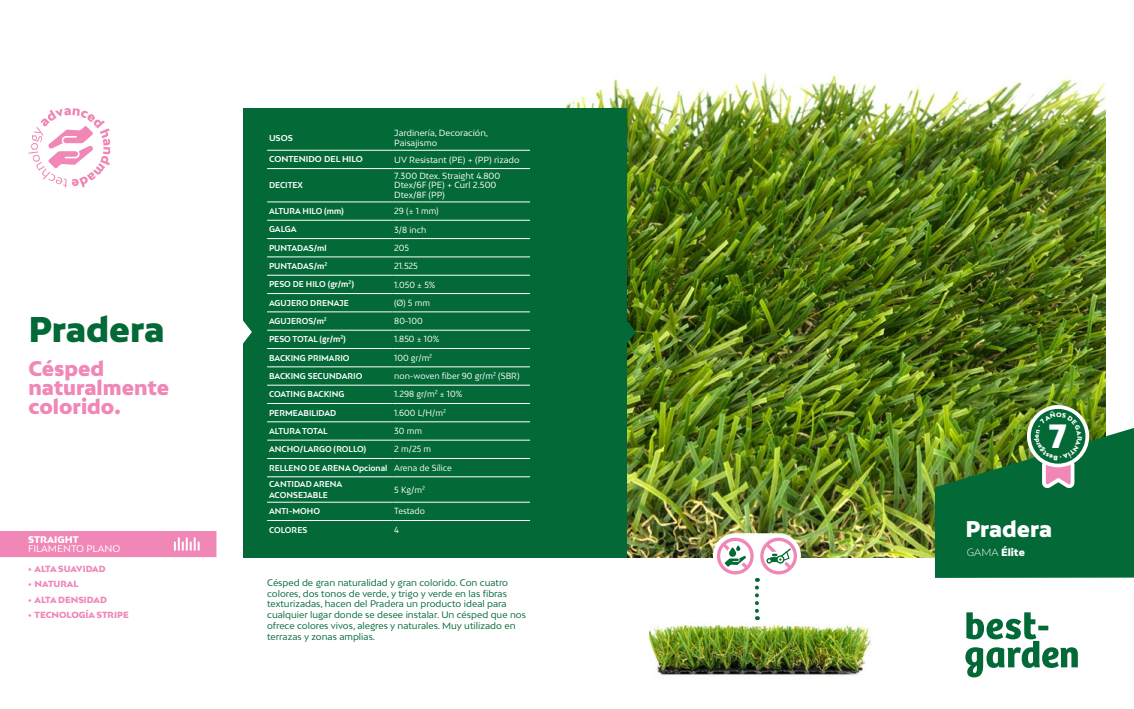
<style>
.page{position:relative;width:1134px;height:709px;background:#fff}
.page>*{position:absolute;margin:0;border:0;box-sizing:border-box;transform-origin:0 0}
.t1{font:900 33.8px "Bw Mitga";letter-spacing:-.005em;color:#026937}
.t2{font:900 31.8px "Bw Mitga";color:#fff}
.t3{font:900 21.5px "Bw Mitga";letter-spacing:-.005em;color:#fff}
.t4{font:900 20px/19px "Bw Mitga";color:#f087b6}
.t5{font:900 10px "Bw Mitga";color:#fff}
.t6{font:9.2px "Bw Mitga";color:#fff}
.t7{font:900 9.2px "Bw Mitga";color:#fff}
.t8{font:9px/10.8px "Bw Mitga";color:#026937}
.t9{font:8.4px "Bw Mitga";color:#fff;scale:.95 1}
.t10{font:8.4px/9.2px "Bw Mitga";color:#fff}
.t11{font:900 8.4px "Bw Mitga";color:#f087b6}
.t12{font:700 8.1px/16.5px "Bw Mitga";color:#fff;scale:.95 1}
.t13{font:700 8.1px "Bw Mitga";color:#fff}
.s1{font-weight:400;font-size:8.4px}
.s2{font-weight:300}
</style>
<div class="page">
<img style="left:567px;top:73px;width:539px;height:484px">
<svg style="left:965px;top:612px;width:113px;height:65px"></svg>
<img style="left:650px;top:620px;width:222px;height:56px">
<svg style="left:713px;top:533px;width:88px;height:87px"></svg>
<svg style="left:626px;top:317px;width:10px;height:30px"></svg>
<svg style="left:28px;top:108px;width:83px;height:80px"></svg>
<div style="left:243px;top:108px;width:383px;height:449px;background:#026937"></div>
<svg style="left:243px;top:320px;width:9px;height:24px"></svg>
<hr style="left:267px;top:150px;width:125px;height:1px;background:#fff">
<hr style="left:392px;top:150px;width:138px;height:1px;background:#fff">
<hr style="left:267px;top:168px;width:125px;height:1px;background:#fff">
<hr style="left:392px;top:168px;width:138px;height:1px;background:#fff">
<hr style="left:267px;top:202px;width:125px;height:1px;background:#fff">
<hr style="left:392px;top:202px;width:138px;height:1px;background:#fff">
<hr style="left:267px;top:220px;width:125px;height:1px;background:#fff">
<hr style="left:392px;top:220px;width:138px;height:1px;background:#fff">
<hr style="left:267px;top:238px;width:125px;height:1px;background:#fff">
<hr style="left:392px;top:238px;width:138px;height:1px;background:#fff">
<hr style="left:267px;top:257px;width:125px;height:1px;background:#fff">
<hr style="left:392px;top:257px;width:138px;height:1px;background:#fff">
<hr style="left:267px;top:275px;width:125px;height:1px;background:#fff">
<hr style="left:392px;top:275px;width:138px;height:1px;background:#fff">
<hr style="left:267px;top:293px;width:125px;height:1px;background:#fff">
<hr style="left:392px;top:293px;width:138px;height:1px;background:#fff">
<hr style="left:267px;top:312px;width:125px;height:1px;background:#fff">
<hr style="left:392px;top:312px;width:138px;height:1px;background:#fff">
<hr style="left:267px;top:330px;width:125px;height:1px;background:#fff">
<hr style="left:392px;top:330px;width:138px;height:1px;background:#fff">
<hr style="left:267px;top:348px;width:125px;height:1px;background:#fff">
<hr style="left:392px;top:348px;width:138px;height:1px;background:#fff">
<hr style="left:267px;top:367px;width:125px;height:1px;background:#fff">
<hr style="left:392px;top:367px;width:138px;height:1px;background:#fff">
<hr style="left:267px;top:385px;width:125px;height:1px;background:#fff">
<hr style="left:392px;top:385px;width:138px;height:1px;background:#fff">
<hr style="left:267px;top:403px;width:125px;height:1px;background:#fff">
<hr style="left:392px;top:403px;width:138px;height:1px;background:#fff">
<hr style="left:267px;top:421px;width:125px;height:1px;background:#fff">
<hr style="left:392px;top:421px;width:138px;height:1px;background:#fff">
<hr style="left:267px;top:440px;width:125px;height:1px;background:#fff">
<hr style="left:392px;top:440px;width:138px;height:1px;background:#fff">
<hr style="left:267px;top:458px;width:125px;height:1px;background:#fff">
<hr style="left:392px;top:458px;width:138px;height:1px;background:#fff">
<hr style="left:267px;top:476px;width:125px;height:1px;background:#fff">
<hr style="left:392px;top:476px;width:138px;height:1px;background:#fff">
<hr style="left:267px;top:502px;width:125px;height:1px;background:#fff">
<hr style="left:392px;top:502px;width:138px;height:1px;background:#fff">
<hr style="left:267px;top:520px;width:125px;height:1px;background:#fff">
<hr style="left:392px;top:520px;width:138px;height:1px;background:#fff">
<div style="left:0;top:531px;width:216px;height:26px;background:#f087b6"></div>
<div style="left:1027px;top:405px;width:62px;height:62px;border:8px solid #fff;border-radius:50%"></div>
<svg style="left:935px;top:411px;width:199px;height:167px;background:#23753c"></svg>
<h1 class="t1" style="left:28px;top:306px;width:138px">Pradera</h1>
<h3 class="t4" style="left:28px;top:358px;width:142px">Césped naturalmente colorido.</h3>
<p class="t7" style="left:28px;top:533px;width:52px">STRAIGHT</p>
<p class="t6" style="left:28px;top:542px;width:94px">FILAMENTO PLANO</p>
<p class="t11" style="left:28px;top:563px;width:79px">• ALTA SUAVIDAD</p>
<p class="t11" style="left:28px;top:578px;width:52px">• NATURAL</p>
<p class="t11" style="left:28px;top:594px;width:80px">• ALTA DENSIDAD</p>
<p class="t11" style="left:28px;top:609px;width:102px">• TECNOLOGÍA STRIPE</p>
<p class="t13" style="left:269px;top:132px;width:25px">USOS</p>
<p class="t10" style="left:394px;top:127px;width:95px;line-height:10.1px">Jardinería, Decoración,<br>Paisajismo</p>
<p class="t13" style="left:269px;top:154px;width:95px">CONTENIDO DEL HILO</p>
<p class="t10" style="left:394px;top:155px;width:127px">UV Resistant (PE) + (PP) rizado</p>
<p class="t12" style="left:269px;top:177px;width:37px">DECITEX</p>
<p class="t10" style="left:394px;top:171px;width:108px">7.300 Dtex. Straight 4.800<br>Dtex/6F (PE) + Curl 2.500<br>Dtex/8F (PP)</p>
<p class="t12" style="left:269px;top:202px;width:80px">ALTURA HILO (mm)</p>
<p class="t9" style="left:394px;top:205px;width:48px">29 (± 1 mm)</p>
<p class="t12" style="left:269px;top:221px;width:30px">GALGA</p>
<p class="t9" style="left:394px;top:224px;width:35px">3/8 inch</p>
<p class="t12" style="left:269px;top:239px;width:62px">PUNTADAS/ml</p>
<p class="t9" style="left:394px;top:242px;width:17px">205</p>
<p class="t12" style="left:269px;top:257px;width:63px">PUNTADAS/m²</p>
<p class="t9" style="left:394px;top:260px;width:26px">21.525</p>
<p class="t12" style="left:269px;top:276px;width:91px">PESO DE HILO (gr/m²)</p>
<p class="t9" style="left:394px;top:279px;width:45px">1.050 ± 5%</p>
<p class="t12" style="left:269px;top:294px;width:85px">AGUJERO DRENAJE</p>
<p class="t9" style="left:394px;top:297px;width:39px">(Ø) 5 mm</p>
<p class="t12" style="left:269px;top:312px;width:62px">AGUJEROS/m²</p>
<p class="t9" style="left:394px;top:315px;width:31px">80-100</p>
<p class="t12" style="left:269px;top:331px;width:82px">PESO TOTAL (gr/m²)</p>
<p class="t9" style="left:394px;top:334px;width:49px">1.850 ± 10%</p>
<p class="t12" style="left:269px;top:349px;width:86px">BACKING PRIMARIO</p>
<p class="t9" style="left:394px;top:352px;width:41px">100 gr/m²</p>
<p class="t12" style="left:269px;top:367px;width:100px">BACKING SECUNDARIO</p>
<p class="t9" style="left:394px;top:370px;width:133px">non-woven fiber 90 gr/m² (SBR)</p>
<p class="t12" style="left:269px;top:386px;width:81px">COATING BACKING</p>
<p class="t9" style="left:394px;top:389px;width:73px">1.298 gr/m² ± 10%</p>
<p class="t12" style="left:269px;top:404px;width:72px">PERMEABILIDAD</p>
<p class="t9" style="left:394px;top:407px;width:56px">1.600 L/H/m²</p>
<p class="t12" style="left:269px;top:422px;width:63px">ALTURA TOTAL</p>
<p class="t9" style="left:394px;top:425px;width:31px">30 mm</p>
<p class="t12" style="left:269px;top:441px;width:104px">ANCHO/LARGO (ROLLO)</p>
<p class="t9" style="left:394px;top:444px;width:40px">2 m/25 m</p>
<p class="t12" style="left:269px;top:459px;width:194px">RELLENO DE ARENA Opcional <span class="s1">Arena de Sílice<br></span>CANTIDAD ARENA</p>
<p class="t12" style="left:269px;top:486px;width:63px">ACONSEJABLE</p>
<p class="t9" style="left:394px;top:484px;width:34px">5 Kg/m²</p>
<p class="t12" style="left:269px;top:503px;width:55px">ANTI-MOHO</p>
<p class="t9" style="left:394px;top:506px;width:34px">Testado</p>
<p class="t12" style="left:269px;top:521px;width:42px">COLORES</p>
<p class="t9" style="left:394px;top:524px;width:7px">4</p>
<p class="t8" style="left:267px;top:577px;width:260px">Césped de gran naturalidad y gran colorido. Con cuatro colores, dos tonos de verde, y trigo y verde en las fibras texturizadas, hacen del Pradera un producto ideal para cualquier lugar donde se desee instalar. Un césped que nos ofrece colores vivos, alegres y naturales. Muy utilizado en terrazas y zonas amplias.</p>
<h2 class="t2" style="left:1049px;top:415px;width:19px">7</h2>
<h3 class="t3" style="left:965px;top:515px;width:88px">Pradera</h3>
<p class="t5" style="left:967px;top:545px;width:60px"><span class="s2">GAMA</span> Élite</p>
</div>
